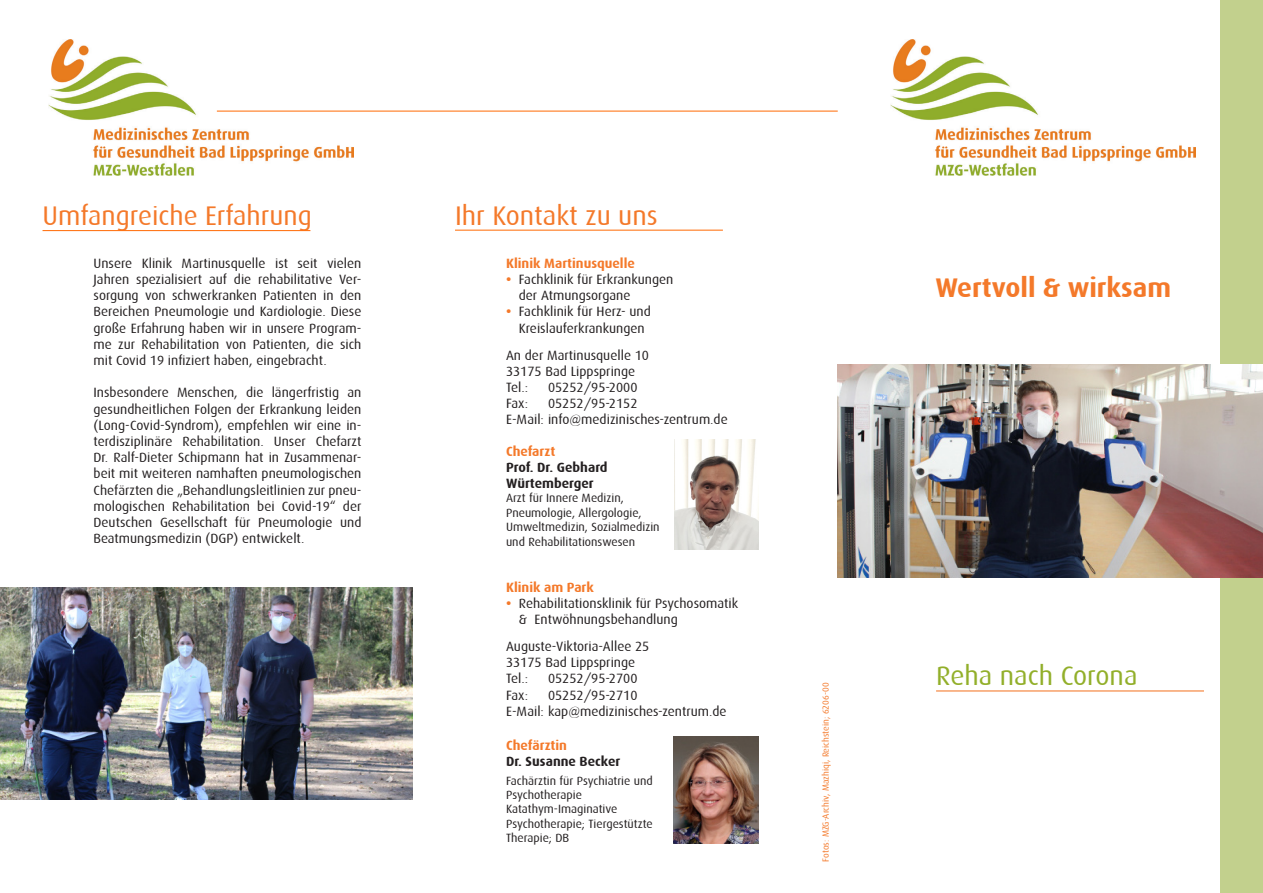
<style>
.page{position:relative;width:1263px;height:893px;background:#fff}
.page>*{position:absolute;margin:0;border:0;box-sizing:border-box;transform-origin:0 0}
.t1{font:27px "Dax";color:#f4792a}
.t2{font:700 27px "Dax";color:#f4792a}
.t3{font:27px "Dax";color:#92af2a}
.Aufz_tab{font:13.5px/16.2px "Dax";color:#231f20;text-align:justify}
.t4{font:700 13.5px "Dax";color:#f4792a}
.t5{font:700 13.5px "Dax";color:#231f20}
.t6{font:12px/14.4px "Dax";color:#231f20}
.t7{font:9px "Dax";color:#f4792a}
.s1{font-weight:700;color:#f4792a}
</style>
<div class="page">
<img style="left:49px;top:40px;width:305px;height:136px">
<img style="left:890px;top:40px;width:305px;height:136px">
<hr style="left:217px;top:111px;width:621px;height:1px;background:#ff7212">
<div style="left:1220px;top:0;width:43px;height:893px;background:#c2d08d"></div>
<img style="left:838px;top:364px;width:425px;height:213px">
<hr style="left:43px;top:230px;width:267px;height:1px;background:#ff7212">
<hr style="left:455px;top:230px;width:268px;height:1px;background:#ff7212">
<hr style="left:936px;top:690px;width:268px;height:1px;background:#f4792a">
<img style="left:0;top:587px;width:412px;height:213px">
<img style="left:674px;top:440px;width:84px;height:109px">
<img style="left:673px;top:737px;width:85px;height:106px">
<p class="t1" style="left:43px;top:201px;width:271px">Umfangreiche Erfahrung</p>
<p class="Aufz_tab" style="left:94px;top:255px;width:269px">Unsere Klinik Martinusquelle ist seit vielen Jahren spezialisiert auf die rehabilitative Ver&shy;sorgung von schwerkranken Patienten in den Bereichen Pneumologie und Kardiologie. Diese große Erfahrung haben wir in unsere Program&shy;me zur Rehabilitation von Patienten, die sich mit Covid 19 infiziert haben, eingebracht.</p>
<p class="Aufz_tab" style="left:94px;top:385px;width:269px">Insbesondere Menschen, die längerfristig an gesundheitlichen Folgen der Erkrankung leiden (Long-Covid-Syndrom), empfehlen wir eine in&shy;terdisziplinäre Rehabilitation. Unser Chefarzt Dr. Ralf-Dieter Schipmann hat in Zusammenar&shy;beit mit weiteren namhaften pneumologischen Chefärzten die „Behandlungsleitlinien zur pneu&shy;mologischen Rehabilitation bei Covid-19“ der Deutschen Gesellschaft für Pneumologie und Beatmungsmedizin (DGP) entwickelt.</p>
<p class="t1" style="left:455px;top:201px;width:204px">Ihr Kontakt zu uns</p>
<p class="t4" style="left:506px;top:255px;width:130px">Klinik Martinusquelle</p>
<p class="Aufz_tab" style="left:519px;top:271px;width:156px;text-indent:-13px"><span class="s1">•</span> Fachklinik für Erkrankungen der Atmungsorgane</p>
<p class="Aufz_tab" style="left:506px;top:304px;width:146px;text-align:center"><span class="s1">•</span> Fachklinik für Herz- und<br>Kreislauferkrankungen</p>
<p class="Aufz_tab" style="left:506px;top:347px;width:145px">An der Martinusquelle 10</p>
<p class="Aufz_tab" style="left:506px;top:363px;width:131px">33175 Bad Lippspringe</p>
<p class="Aufz_tab" style="left:506px;top:379px;width:24px">Tel.:</p>
<p class="Aufz_tab" style="left:548px;top:379px;width:91px">05252/95-2000</p>
<p class="Aufz_tab" style="left:506px;top:395px;width:24px">Fax:</p>
<p class="Aufz_tab" style="left:548px;top:395px;width:91px">05252/95-2152</p>
<p class="Aufz_tab" style="left:506px;top:412px;width:223px">E-Mail: info@medizinisches-zentrum.de</p>
<p class="t4" style="left:506px;top:443px;width:51px">Chefarzt</p>
<p class="t5" style="left:506px;top:460px;width:103px">Prof. Dr. Gebhard</p>
<p class="t5" style="left:506px;top:476px;width:89px">Würtemberger</p>
<p class="t6" style="left:506px;top:491px;width:155px">Arzt für Innere Medizin,<br>Pneumologie, Allergologie,<br>Umweltmedizin, Sozialmedizin und Rehabilitationswesen</p>
<p class="t4" style="left:506px;top:579px;width:89px">Klinik am Park</p>
<p class="Aufz_tab" style="left:519px;top:595px;width:221px;text-indent:-13px"><span class="s1">•</span> Rehabilitationsklinik für Psychosomatik &amp; Entwöhnungsbehandlung</p>
<p class="Aufz_tab" style="left:506px;top:638px;width:145px">Auguste-Viktoria-Allee 25</p>
<p class="Aufz_tab" style="left:506px;top:654px;width:131px">33175 Bad Lippspringe</p>
<p class="Aufz_tab" style="left:506px;top:671px;width:24px">Tel.:</p>
<p class="Aufz_tab" style="left:548px;top:671px;width:91px">05252/95-2700</p>
<p class="Aufz_tab" style="left:506px;top:687px;width:24px">Fax:</p>
<p class="Aufz_tab" style="left:548px;top:687px;width:91px">05252/95-2710</p>
<p class="Aufz_tab" style="left:506px;top:703px;width:222px">E-Mail: kap@medizinisches-zentrum.de</p>
<p class="t4" style="left:506px;top:737px;width:63px">Chefärztin</p>
<p class="t5" style="left:506px;top:753px;width:116px">Dr. Susanne Becker</p>
<p class="t6" style="left:506px;top:773px;width:148px">Fachärztin für Psychiatrie und<br>Psychotherapie</p>
<p class="t6" style="left:506px;top:802px;width:148px">Katathym-Imaginative<br>Psychotherapie; Tiergestützte<br>Therapie; DB</p>
<p class="t7" style="left:821px;top:862px;width:181px;rotate:-90deg">Fotos: MZG-Archiv, Mazhiqi, Reichstein; 6206-00</p>
<p class="t2" style="left:935px;top:273px;width:237px">Wertvoll &amp; wirksam</p>
<p class="t3" style="left:936px;top:661px;width:203px">Reha nach Corona</p>
</div>
